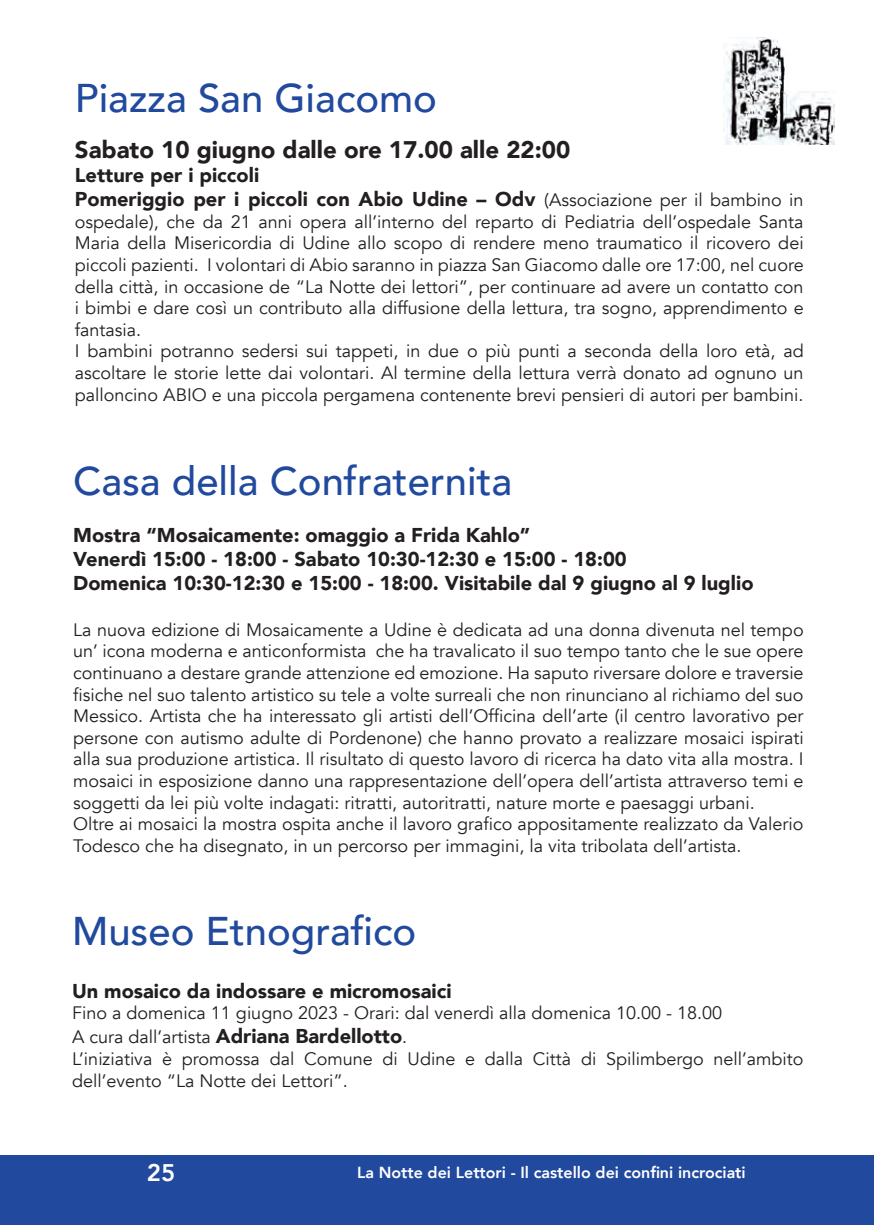
<style>
.page{position:relative;width:874px;height:1225px;background:#fff}
.page>*{position:absolute;margin:0;border:0;box-sizing:border-box;transform-origin:0 0}
.t1{font:500 40px "Avenir";color:#214a9e}
.t2{font:900 24px "Avenir";color:#231f20}
.t3{font:800 24px "Avenir";color:#fff}
.t4{font:900 20px/24px "Avenir";color:#231f20}
.t5{font:18px/21.6px "Avenir";color:#231f20}
.t6{font:800 16px "Avenir";color:#fff}
.s1{font-weight:400;font-size:18px}
.s2{font-weight:900;font-size:20px}
</style>
<div class="page">
<div style="left:0;top:1155px;width:873px;height:70px;background:#214a9e"></div>
<img style="left:723px;top:38px;width:110px;height:107px">
<h1 class="t1" style="left:75px;top:63px;width:363px">Piazza San Giacomo</h1>
<h2 class="t2" style="left:75px;top:129px;width:496px">Sabato 10 giugno dalle ore 17.00 alle 22:00</h2>
<p class="t4" style="left:75px;top:163px;width:729px">Letture per i piccoli<br>Pomeriggio per i piccoli con Abio Udine – Odv <span class="s1">(Associazione per il bambino in</span></p>
<p class="t5" style="left:75px;top:211px;width:730px">ospedale), che da 21 anni opera all’interno del reparto di Pediatria dell’ospedale Santa Maria della Misericordia di Udine allo scopo di rendere meno traumatico il ricovero dei piccoli pazienti. I volontari di Abio saranno in piazza San Giacomo dalle ore 17:00, nel cuore della città, in occasione de “La Notte dei lettori”, per continuare ad avere un contatto con i bimbi e dare così un contributo alla diffusione della lettura, tra sogno, apprendimento e fantasia.<br>I bambini potranno sedersi sui tappeti, in due o più punti a seconda della loro età, ad ascoltare le storie lette dai volontari. Al termine della lettura verrà donato ad ognuno un palloncino ABIO e una piccola pergamena contenente brevi pensieri di autori per bambini.</p>
<h1 class="t1" style="left:73px;top:446px;width:440px">Casa della Confraternita</h1>
<p class="t4" style="left:73px;top:522px;width:681px">Mostra “Mosaicamente: omaggio a Frida Kahlo”<br>Venerdì 15:00 - 18:00 - Sabato 10:30-12:30 e 15:00 - 18:00<br>Domenica 10:30-12:30 e 15:00 - 18:00. Visitabile dal 9 giugno al 9 luglio</p>
<p class="t5" style="left:73px;top:619px;width:731px">La nuova edizione di Mosaicamente a Udine è dedicata ad una donna divenuta nel tempo un’ icona moderna e anticonformista che ha travalicato il suo tempo tanto che le sue opere continuano a destare grande attenzione ed emozione. Ha saputo riversare dolore e traversie fisiche nel suo talento artistico su tele a volte surreali che non rinunciano al richiamo del suo Messico. Artista che ha interessato gli artisti dell’Officina dell’arte (il centro lavorativo per persone con autismo adulte di Pordenone) che hanno provato a realizzare mosaici ispirati alla sua produzione artistica. Il risultato di questo lavoro di ricerca ha dato vita alla mostra. I mosaici in esposizione danno una rappresentazione dell’opera dell’artista attraverso temi e soggetti da lei più volte indagati: ritratti, autoritratti, nature morte e paesaggi urbani.<br>Oltre ai mosaici la mostra ospita anche il lavoro grafico appositamente realizzato da Valerio Todesco che ha disegnato, in un percorso per immagini, la vita tribolata dell’artista.</p>
<h1 class="t1" style="left:72px;top:896px;width:345px">Museo Etnografico</h1>
<p class="t4" style="left:72px;top:978px;width:381px">Un mosaico da indossare e micromosaici</p>
<p class="t5" style="left:72px;top:1001px;width:651px;line-height:24px">Fino a domenica 11 giugno 2023 - Orari: dal venerdì alla domenica 10.00 - 18.00<br>A cura dall’artista <span class="s2">Adriana Bardellotto</span>.</p>
<p class="t5" style="left:72px;top:1048px;width:732px">L’iniziativa è promossa dal Comune di Udine e dalla Città di Spilimbergo nell’ambito dell’evento “La Notte dei Lettori”.</p>
<h2 class="t3" style="left:147px;top:1154px;width:30px">25</h2>
<p class="t6" style="left:357px;top:1160px;width:390px">La Notte dei Lettori - Il castello dei confini incrociati</p>
</div>
